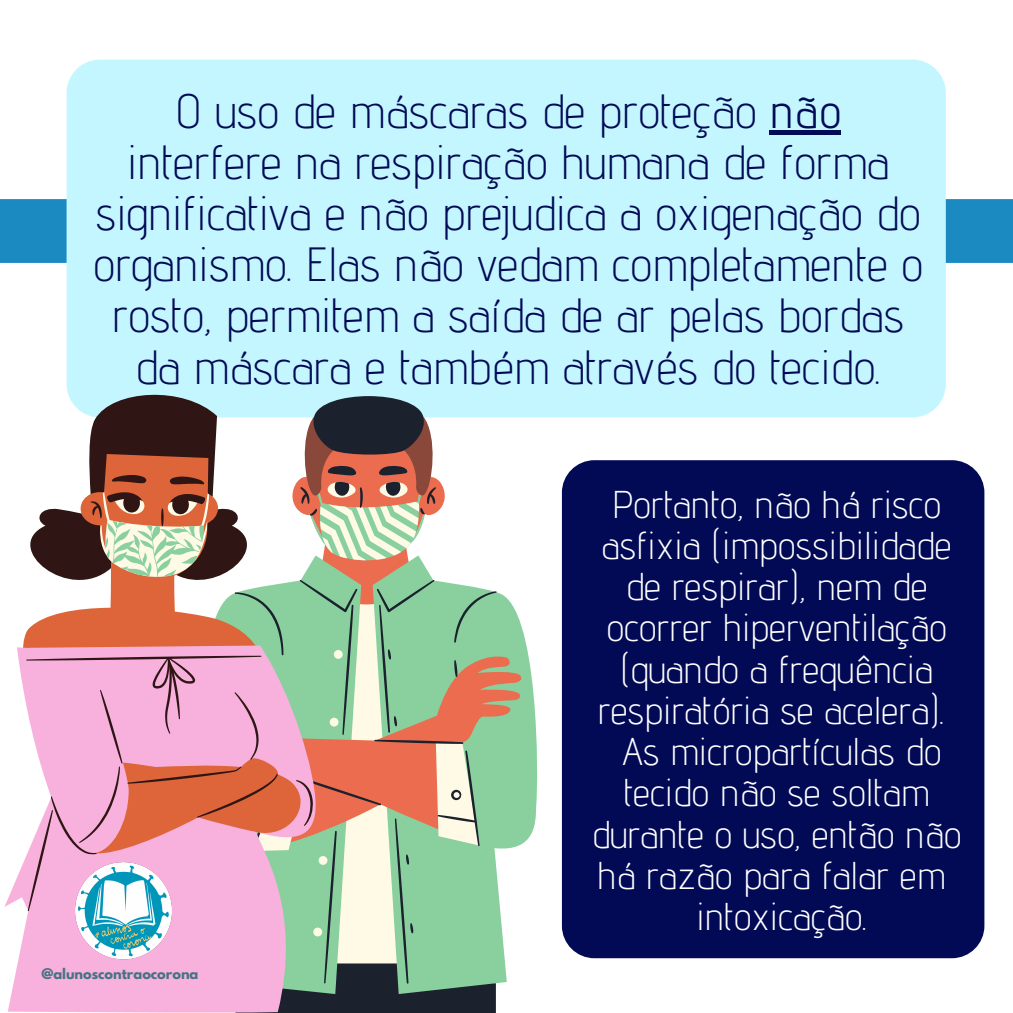
<style>
.page{position:relative;width:1013px;height:1013px;background:#fff}
.page>*{position:absolute;margin:0;border:0;box-sizing:border-box;transform-origin:0 0}
.t1{font:300 48px/51px "Advent Pro";color:#020a56;text-align:center}
.t2{font:300 38.75px/41.2px "Advent Pro";color:#fff;text-align:center}
.t3{font:700 13px "League Spartan";color:#467384}
.s1{font-weight:400}
</style>
<div class="page">
<div style="left:0;top:199px;width:1012px;height:64px;background:#1b8ac1"></div>
<div style="left:67px;top:60px;width:878px;height:357px;background:#c3f6ff;border-radius:33px"></div>
<hr style="left:770px;top:131px;width:71px;height:4px;background:#020a56">
<div style="left:562px;top:460px;width:422px;height:498px;background:#020a56;border-radius:32px"></div>
<svg style="left:496px;top:591px;width:41px;height:393px;fill:#89d09e"></svg>
<svg style="left:313px;top:396px;width:183px;height:616px;background:#aab297"></svg>
<svg style="left:313px;top:441px;width:12px;height:440px;background:#aaa783"></svg>
<svg style="left:294px;top:645px;width:21px;height:367px;background:#7ead88"></svg>
<svg style="left:17px;top:385px;width:296px;height:526px"></svg>
<svg style="left:100px;top:491px;width:109px;height:92px;background:#bd9d80"></svg>
<img style="left:4px;top:751px;width:290px;height:261px">
<p class="t1" style="left:93px;top:85px;width:831px">O uso de máscaras de proteção <span class="s1">não </span>interfere na respiração humana de forma significativa e não prejudica a oxigenação do organismo. Elas não vedam completamente o rosto, permitem a saída de ar pelas bordas da máscara e também através do tecido.</p>
<p class="t3" style="left:41px;top:967px;width:159px">@alunoscontraocorona</p>
<p class="t2" style="left:592px;top:483px;width:371px">Portanto, não há risco asfixia (impossibilidade de respirar), nem de ocorrer hiperventilação (quando a frequência respiratória se acelera).<br>As micropartículas do tecido não se soltam durante o uso, então não há razão para falar em intoxicação.</p>
</div>
